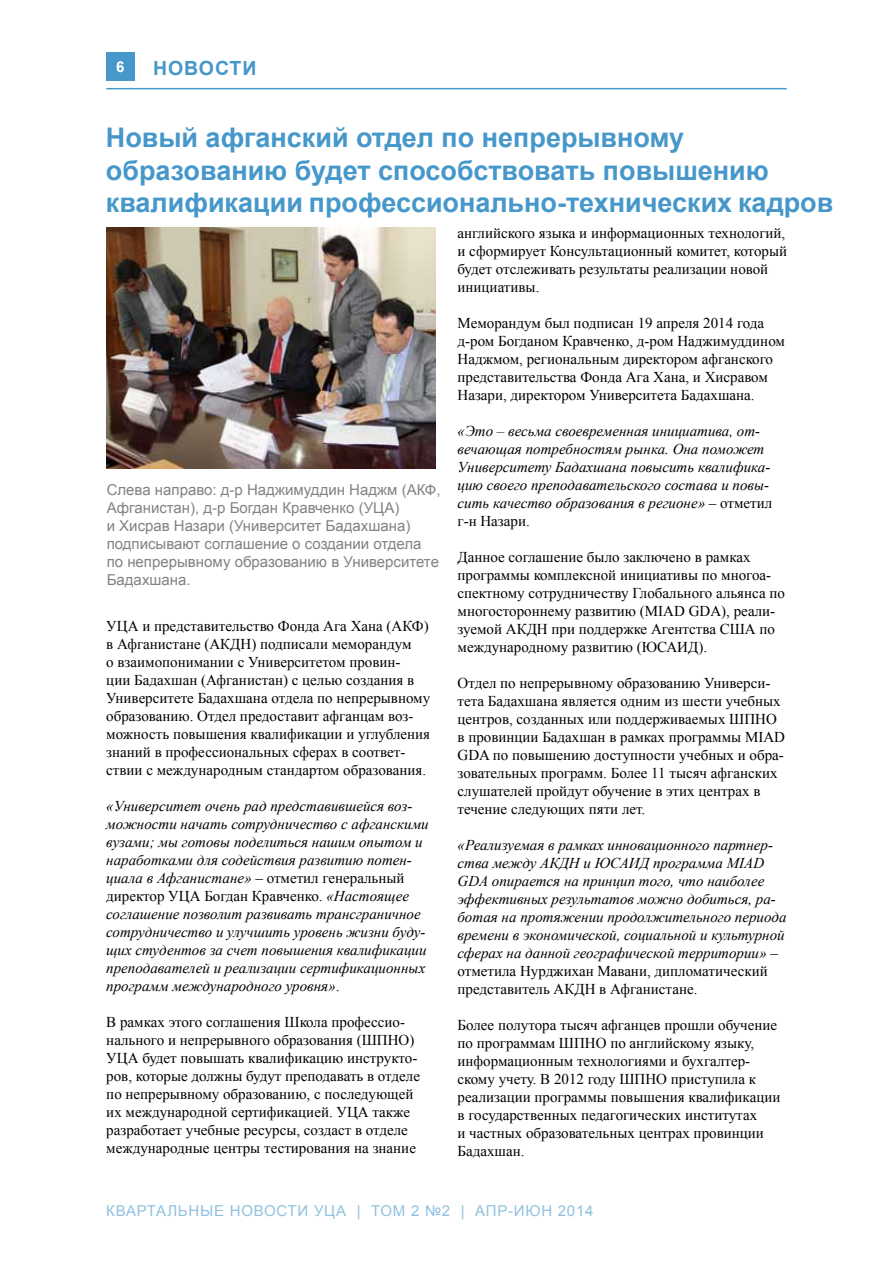
<style>
.page{position:relative;width:893px;height:1263px;background:#fff}
.page>*{position:absolute;margin:0;border:0;box-sizing:border-box;transform-origin:0 0}
.t1{font:700 27px/32.4px "Arial";color:#4697ca}
.t2{font:700 19.5px "Arial";color:#4697ca}
.t3{font:15px/18px "Times New Roman";color:#000}
.t4{font:italic 15px/18px "Times New Roman";color:#000}
.t5{font:15px/18px "Arial";color:#808285}
.t6{font:15px "Arial";letter-spacing:.05em;color:#90c1df}
.t7{font:700 15px "Arial";color:#fff}
.s1{font-style:normal}
</style>
<div class="page">
<div style="left:106px;top:52px;width:29px;height:29px;background:#4697ca"></div>
<hr style="left:106px;top:88px;width:681px;height:1px;background:#4697ca">
<img style="left:106px;top:227px;width:330px;height:241px">
<p class="t7" style="left:116px;top:57px;width:10px">6</p>
<h2 class="t2" style="left:153px;top:55px;width:76px">Новости</h2>
<h1 class="t1" style="left:106px;top:122px;width:729px">Новый афганский отдел по непрерывному образованию будет способствовать повышению квалификации профессионально-технических кадров</h1>
<p class="t3" style="left:458px;top:224px;width:331px">английского языка и информационных технологий, и сформирует Консультационный комитет, который будет отслеживать результаты реализации новой инициативы.</p>
<p class="t3" style="left:458px;top:314px;width:329px">Меморандум был подписан 19 апреля 2014 года д-ром Богданом Кравченко, д-ром Наджимуддином Наджмом, региональным директором афганского представительства Фонда Ага Хана, и Хисравом Назари, директором Университета Бадахшана.</p>
<p class="t4" style="left:458px;top:422px;width:316px">«Это – весьма своевременная инициатива, от&shy;вечающая потребностям рынка. Она поможет Университету Бадахшана повысить квалифика&shy;цию своего преподавательского состава и повы&shy;сить качество образования в регионе» <span class="s1">– отметил г-н Назари.</span></p>
<p class="t3" style="left:458px;top:548px;width:329px">Данное соглашение было заключено в рамках программы комплексной инициативы по многоа&shy;спектному сотрудничеству Глобального альянса по многостороннему развитию (MIAD GDA), реали&shy;зуемой АКДН при поддержке Агентства США по международному развитию (ЮСАИД).</p>
<p class="t3" style="left:458px;top:674px;width:329px">Отдел по непрерывному образованию Универси&shy;тета Бадахшана является одним из шести учебных центров, созданных или поддерживаемых ШПНО в провинции Бадахшан в рамках программы MIAD GDA по повышению доступности учебных и обра&shy;зовательных программ. Более 11 тысяч афганских слушателей пройдут обучение в этих центрах в течение следующих пяти лет.</p>
<p class="t4" style="left:458px;top:836px;width:330px">«Реализуемая в рамках инновационного партнер&shy;ства между АКДН и ЮСАИД программа MIAD GDA опирается на принцип того, что наиболее эффективных результатов можно добиться, ра&shy;ботая на протяжении продолжительного периода времени в экономической, социальной и культурной сферах на данной географической территории» <span class="s1">– отметила Нурджихан Мавани, дипломатический представитель АКДН в Афганистане.</span></p>
<p class="t3" style="left:458px;top:1016px;width:324px">Более полутора тысяч афганцев прошли обучение по программам ШПНО по английскому языку, информационным технологиями и бухгалтер&shy;скому учету. В 2012 году ШПНО приступила к реализации программы повышения квалификации в государственных педагогических институтах<br>и частных образовательных центрах провинции Бадахшан.</p>
<p class="t5" style="left:107px;top:481px;width:335px">Слева направо: д-р Н аджимуддин Н аджм (АКФ,<br>Афганистан), д-р Богдан Кравченко (УЦА</p>
<p class="t5" style="left:107px;top:499px;width:334px;text-indent:288px">)<br>и Хисрав Н азари (Университет Бадахшана) подписывают соглашение о создании отдела по непрерывному образованию в Университете<br>Бадахшана.</p>
<p class="t3" style="left:106px;top:617px;width:325px">УЦА и представительство Фонда Ага Хана (АКФ) в Афганистане (АКДН) подписали меморандум<br>о взаимопонимании с Университетом провин-<br>ции Бадахшан (Афганистан) с целью создания в Университете Бадахшана отдела по непрерывному образованию. Отдел предоставит афганцам воз&shy;можность повышения квалификации и углубления знаний в профессиональных сферах в соответ&shy;ствии с международным стандартом образования.</p>
<p class="t4" style="left:106px;top:797px;width:324px">«Университет очень рад представившейся воз&shy;можности начать сотрудничество с афганскими вузами; мы готовы поделиться нашим опытом и наработками для содействия развитию потен&shy;циала в Афганистане» <span class="s1">– отметил генеральный директор УЦА Богдан Кравченко.</span> «Настоящее соглашение позволит развивать трансграничное сотрудничество и улучшить уровень жизни буду&shy;щих студентов за счет повышения квалификации преподавателей и реализации сертификационных программ международного уровня»<span class="s1">.</span></p>
<p class="t3" style="left:106px;top:1013px;width:315px">В рамках этого соглашения Школа профессио&shy;нального и непрерывного образования (ШПНО)<br>УЦА будет повышать квалификацию инструкто&shy;ров, которые должны будут преподавать в отделе по непрерывному образованию, с последующей их международной сертификацией. УЦА также разработает учебные ресурсы, создаст в отделе международные центры тестирования на знание</p>
<p class="t6" style="left:106px;top:1201px;width:489px">КВАРТАЛЬНЫЕ НОВОСТИ УЦА | ТОМ 2 №2 | АПР-ИЮН 2014</p>
</div>
